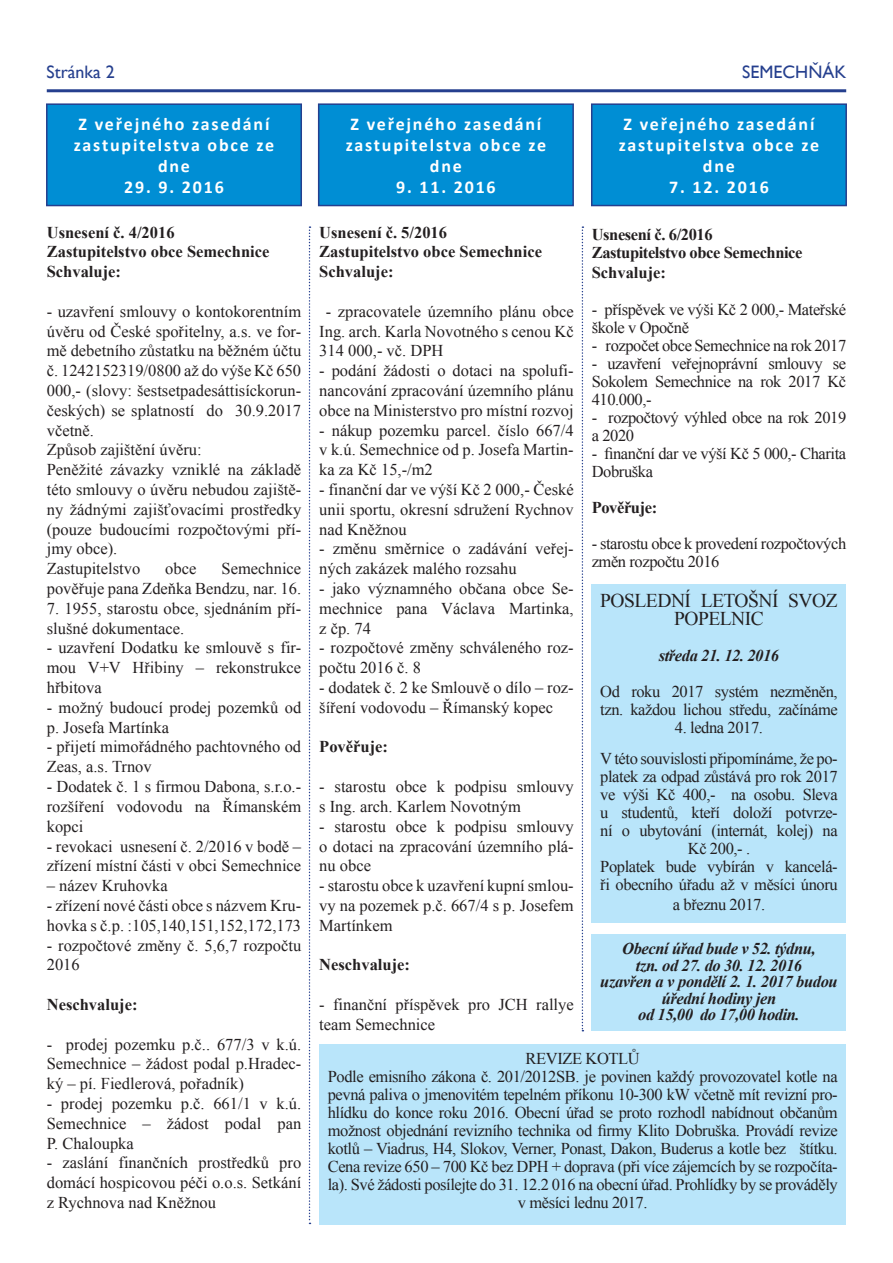
<style>
.page{position:relative;width:893px;height:1263px;background:#fff}
.page>*{position:absolute;margin:0;border:0;box-sizing:border-box;transform-origin:0 0}
.t1{font:19.5px/18px "Times New Roman";letter-spacing:-.025em;color:#231f20;text-align:center}
.t2{font:700 18px/21px "Calibri";letter-spacing:.1em;color:#fff;text-align:center}
.t3{font:18px "Gill Sans";color:#253f8e}
.t4{font:16.5px/19.8px "Times New Roman";color:#231f20;text-align:justify}
.t5{font:16.5px/18px "Times New Roman";letter-spacing:-.025em;color:#231f20}
.t6{font:700 16.5px/19.8px "Times New Roman";color:#231f20}
.t7{font:italic 700 16.5px/16.5px "Times New Roman";letter-spacing:-.025em;color:#231f20;text-align:center}
.t8{font:700 16.5px/18px "Times New Roman";letter-spacing:-.025em;color:#231f20}
</style>
<div class="page">
<hr style="left:47px;top:89px;width:799px;height:3px;background:#253f8e">
<svg style="left:582px;top:226px;width:1px;height:805px"></svg>
<div style="left:47px;top:104px;width:254px;height:102px;background:#008ed4"></div>
<div style="left:46px;top:103px;width:256px;height:103px;border:1px solid #253f8e"></div>
<div style="left:592px;top:104px;width:254px;height:102px;background:#008ed4"></div>
<div style="left:591px;top:103px;width:256px;height:103px;border:1px solid #253f8e"></div>
<div style="left:319px;top:104px;width:254px;height:102px;background:#008ed4"></div>
<div style="left:318px;top:103px;width:256px;height:103px;border:1px solid #253f8e"></div>
<div style="left:592px;top:585px;width:254px;height:338px;background:#b9e5fa"></div>
<div style="left:319px;top:1044px;width:527px;height:180px;background:#b9e5fa"></div>
<svg style="left:309px;top:226px;width:1px;height:998px"></svg>
<div style="left:592px;top:934px;width:254px;height:97px;background:#b9e5fa"></div>
<p class="t3" style="left:47px;top:61px;width:70px">STRÁNKA 2</p>
<p class="t3" style="left:742px;top:62px;width:106px">SEMECHŇÁK</p>
<p class="t2" style="left:74px;top:114px;width:202px">Z veřejného zasedání zastupitelstva obce ze dne</p>
<p class="t2" style="left:124px;top:178px;width:101px">29. 9. 2016</p>
<p class="t6" style="left:47px;top:222px;width:224px">Usnesení č. 4/2016<br>Zastupitelstvo obce Semechnice<br>Schvaluje:</p>
<p class="t4" style="left:47px;top:301px;width:256px;text-align:left">- uzavření smlouvy o kontokorentním úvěru od České spořitelny, a.s. ve for&shy;mě debetního zůstatku na běžném účtu č. 1242152319/0800 až do výše Kč 650<br>000,- (slovy: šestsetpadesáttisíckorun&shy;českých) se splatností do 30.9.2017 včetně.<br>Způsob zajištění úvěru:<br>Peněžité závazky vzniklé na základě této smlouvy o úvěru nebudou zajiště&shy;ny žádnými zajišťovacími prostředky (pouze budoucími rozpočtovými pří&shy;jmy obce).<br>Zastupitelstvo</p>
<p class="t4" style="left:47px;top:559px;width:256px;text-align:right">Semechnice<br>pověřuje pana Zdeňka Bendzu, nar. 16.</p>
<p class="t4" style="left:47px;top:598px;width:256px">7. 1955, starostu obce, sjednáním pří&shy;slušné dokumentace.</p>
<p class="t4" style="left:47px;top:638px;width:256px">- uzavření Dodatku ke smlouvě s fir&shy;mou V+V Hřibiny – rekonstrukce hřbitova</p>
<p class="t4" style="left:47px;top:697px;width:256px">- možný budoucí prodej pozemků od p. Josefa Martínka</p>
<p class="t4" style="left:47px;top:737px;width:256px">- přijetí mimořádného pachtovného od<br>Zeas, a.s. Trnov</p>
<p class="t4" style="left:47px;top:776px;width:256px">- Dodatek č. 1 s firmou Dabona, s.r.o.- rozšíření vodovodu na Římanském kopci</p>
<p class="t4" style="left:47px;top:836px;width:256px">- revokaci usnesení č. 2/2016 v bodě – zřízení místní části v obci Semechnice</p>
<p class="t4" style="left:47px;top:875px;width:122px">– název Kruhovka</p>
<p class="t4" style="left:47px;top:895px;width:256px">- zřízení nové části obce s názvem Kru&shy;hovka s č.p. :105,140,151,152,172,173</p>
<p class="t4" style="left:47px;top:935px;width:256px">- rozpočtové změny č. 5,6,7 rozpočtu<br>2016</p>
<p class="t6" style="left:47px;top:996px;width:92px">Neschvaluje:</p>
<p class="t4" style="left:47px;top:1034px;width:256px">- prodej pozemku p.č.. 677/3 v k.ú.<br>Semechnice – žádost podal p.Hradec&shy;ký – pí. Fiedlerová, pořadník)</p>
<p class="t4" style="left:47px;top:1093px;width:256px">- prodej pozemku p.č. 661/1 v k.ú.<br>Semechnice – žádost podal pan P. Chaloupka</p>
<p class="t4" style="left:47px;top:1153px;width:256px">- zaslání finančních prostředků pro domácí hospicovou péči o.o.s. Setkání z Rychnova nad Kněžnou</p>
<p class="t4" style="left:165px;top:559px;width:33px">obce</p>
<p class="t2" style="left:346px;top:114px;width:202px">Z veřejného zasedání zastupitelstva obce ze dne</p>
<p class="t2" style="left:396px;top:178px;width:101px">9. 11. 2016</p>
<p class="t6" style="left:319px;top:222px;width:224px">Usnesení č. 5/2016<br>Zastupitelstvo obce Semechnice<br>Schvaluje:</p>
<p class="t4" style="left:319px;top:301px;width:256px;text-indent:7px">- zpracovatele územního plánu obce Ing. arch. Karla Novotného s cenou Kč 314 000,- vč. DPH</p>
<p class="t4" style="left:319px;top:361px;width:256px">- podání žádosti o dotaci na spolufi&shy;nancování zpracování územního plánu obce na Ministerstvo pro místní rozvoj</p>
<p class="t4" style="left:319px;top:420px;width:256px">- nákup pozemku parcel. číslo 667/4 v k.ú. Semechnice od p. Josefa Martin&shy;ka za Kč 15,-/m2</p>
<p class="t4" style="left:319px;top:479px;width:256px">- finanční dar ve výší Kč 2 000,- České unii sportu, okresní sdružení Rychnov nad Kněžnou</p>
<p class="t4" style="left:319px;top:539px;width:256px">- změnu směrnice o zadávání veřej&shy;ných zakázek malého rozsahu</p>
<p class="t4" style="left:319px;top:578px;width:256px">- jako významného občana obce Se&shy;mechnice pana Václava Martinka, z čp. 74</p>
<p class="t4" style="left:319px;top:638px;width:256px">- rozpočtové změny schváleného roz&shy;počtu 2016 č. 8</p>
<p class="t4" style="left:319px;top:677px;width:256px">- dodatek č. 2 ke Smlouvě o dílo – roz&shy;šíření vodovodu – Římanský kopec</p>
<p class="t6" style="left:319px;top:737px;width:70px">Pověřuje:</p>
<p class="t4" style="left:319px;top:776px;width:256px">- starostu obce k podpisu smlouvy s Ing. arch. Karlem Novotným</p>
<p class="t4" style="left:319px;top:816px;width:256px">- starostu obce k podpisu smlouvy o dotaci na zpracování územního plá&shy;nu obce</p>
<p class="t4" style="left:319px;top:875px;width:256px">- starostu obce k uzavření kupní smlou&shy;vy na pozemek p.č. 667/4 s p. Josefem Martínkem</p>
<p class="t6" style="left:319px;top:956px;width:92px">Neschvaluje:</p>
<p class="t4" style="left:319px;top:994px;width:256px">- finanční příspěvek pro JCH rallye team Semechnice</p>
<p class="t2" style="left:619px;top:114px;width:202px">Z veřejného zasedání zastupitelstva obce ze dne</p>
<p class="t2" style="left:669px;top:178px;width:101px">7. 12. 2016</p>
<p class="t8" style="left:592px;top:225px;width:212px">Usnesení č. 6/2016<br>Zastupitelstvo obce Semechnice</p>
<p class="t6" style="left:592px;top:264px;width:76px">Schvaluje:</p>
<p class="t5" style="left:592px;top:301px;width:256px">- příspěvek ve výši Kč 2 000,- Mateřské škole v Opočně</p>
<p class="t5" style="left:592px;top:337px;width:256px">- rozpočet obce Semechnice na rok 2017</p>
<p class="t4" style="left:592px;top:355px;width:256px;line-height:18px">- uzavření veřejnoprávní smlouvy se Sokolem Semechnice na rok 2017 Kč 410.000,-</p>
<p class="t5" style="left:592px;top:409px;width:256px">- rozpočtový výhled obce na rok 2019 a 2020</p>
<p class="t5" style="left:592px;top:445px;width:256px">- finanční dar ve výší Kč 5 000,- Charita<br>Dobruška</p>
<p class="t8" style="left:592px;top:498px;width:67px">Pověřuje:</p>
<p class="t5" style="left:592px;top:535px;width:256px">- starostu obce k provedení rozpočtových změn rozpočtu 2016</p>
<p class="t1" style="left:600px;top:591px;width:239px">POSLEDNÍ LETOŠNÍ SVOZ<br>POPELNIC</p>
<p class="t7" style="left:659px;top:646px;width:122px">středa 21. 12. 2016</p>
<p class="t5" style="left:600px;top:682px;width:239px">Od roku 2017 systém nezměněn, tzn. každou lichou středu, začínáme</p>
<p class="t5" style="left:600px;top:711px;width:239px;line-height:31.5px;text-align:center">4. ledna 2017.<br>V této souvislosti připomínáme, že po-</p>
<p class="t5" style="left:600px;top:767px;width:239px;text-align:center">platek za odpad zůstává pro rok 2017 ve výši Kč 400,- na osobu. Sleva u studentů, kteří doloží potvrze&shy;ní o ubytování (internát, kolej) na<br>Kč 200,- .<br>Poplatek bude vybírán v kancelá&shy;ři obecního úřadu až v měsíci únoru</p>
<p class="t5" style="left:673px;top:895px;width:94px">a březnu 2017.</p>
<p class="t7" style="left:600px;top:940px;width:239px">Obecní úřad bude v 52. týdnu,<br>tzn. od 27. do 30. 12. 2016<br>uzavřen a v pondělí 2. 1. 2017 budou úřední hodiny jen<br>od 15,00 do 17,00 hodin.</p>
<p class="t5" style="left:328px;top:1049px;width:512px;text-align:center">REVIZE KOTLŮ<br>Podle emisního zákona č. 201/2012SB. je povinen každý provozovatel kotle na pevná paliva o jmenovitém tepelném příkonu 10-300 kW včetně mít revizní pro&shy;hlídku do konce roku 2016. Obecní úřad se proto rozhodl nabídnout občanům možnost objednání revizního technika od firmy Klito Dobruška. Provádí revize kotlů – Viadrus, H4, Slokov, Verner, Ponast, Dakon, Buderus a kotle bez štítku.<br>Cena revize 650 – 700 Kč bez DPH + doprava (při více zájemcích by se rozpočíta&shy;la). Své žádosti posílejte do 31. 12.2 016 na obecní úřad. Prohlídky by se prováděly v měsíci lednu 2017.</p>
</div>
